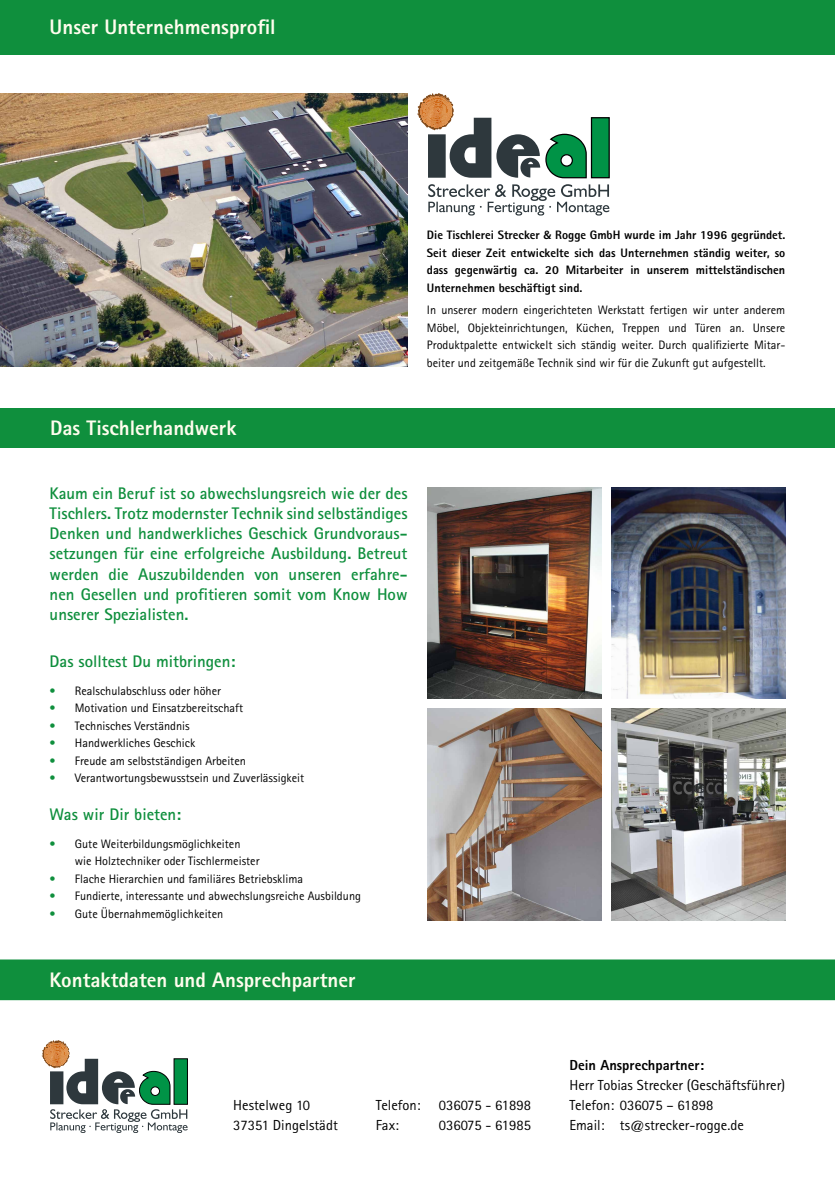
<style>
.page{position:relative;width:835px;height:1180px;background:#fff}
.page>*{position:absolute;margin:0;border:0;box-sizing:border-box;transform-origin:0 0}
.t1{font:800 21px "Rotis Sans Serif Pro";color:#fffdee}
.t2{font:700 16.8px/20.2px "Rotis Sans Serif Pro";color:#0f8f3d;text-align:justify}
.t3{font:14.56px/20px "Rotis Sans Serif Pro";color:#000}
.t4{font:800 14.56px "Rotis Sans Serif Pro";color:#000}
.t5{font:12.25px/17.5px "Rotis Sans Serif Pro";color:#000}
.t6{font:800 12.25px/17.5px "Rotis Sans Serif Pro";color:#000;text-align:justify}
.s1{font-family:"Myriad Pro";font-weight:600}
.s2{color:#0f8f3d}
</style>
<div class="page">
<div style="left:0;top:0;width:834px;height:54px;background:#0f8f3d"></div>
<div style="left:0;top:408px;width:834px;height:40px;background:#0f8f3d"></div>
<div style="left:0;top:960px;width:834px;height:40px;background:#0f8f3d"></div>
<div style="left:50px;top:960px;width:469px;height:39px;background:#0f8f3d"></div>
<img style="left:0;top:93px;width:407px;height:274px">
<img style="left:427px;top:487px;width:174px;height:212px">
<img style="left:427px;top:709px;width:174px;height:211px">
<img style="left:611px;top:709px;width:174px;height:211px">
<img style="left:611px;top:487px;width:174px;height:212px">
<div style="left:173px;top:1058px;width:15px;height:46px;background:#050806"></div>
<svg style="left:42px;top:1040px;width:145px;height:93px"></svg>
<svg style="left:417px;top:93px;width:192px;height:122px"></svg>
<h1 class="t1" style="left:50px;top:14px;width:227px">Unser Unternehmensprofil</h1>
<h1 class="t1" style="left:50px;top:415px;width:188px">Das Tischlerhandwerk</h1>
<p class="t6" style="left:427px;top:226px;width:360px">Die Tischlerei Strecker <span class="s1">&amp;</span> Rogge GmbH wurde im Jahr 1996 gegründet.<br>Seit dieser Zeit entwickelte sich das Unternehmen ständig weiter, so dass gegenwärtig ca. 20 Mitarbeiter in unserem mittelständischen Unternehmen beschäftigt sind.</p>
<p class="t5" style="left:427px;top:301px;width:360px;text-align:justify">In unserer modern eingerichteten Werkstatt fertigen wir unter anderem Möbel, Objekteinrichtungen, Küchen, Treppen und Türen an. Unsere Produktpalette entwickelt sich ständig weiter. Durch qualifizierte Mitar&shy;beiter und zeitgemäße Technik sind wir für die Zukunft gut aufgestellt.</p>
<p class="t2" style="left:50px;top:483px;width:359px">Kaum ein Beruf ist so abwechslungsreich wie der des Tischlers. Trotz modernster Technik sind selbständiges Denken und handwerkliches Geschick Grundvoraus&shy;setzungen für eine erfolgreiche Ausbildung. Betreut werden die Auszubildenden von unseren erfahre&shy;nen Gesellen und profitieren somit vom Know How unserer Spezialisten.</p>
<h2 class="t2" style="left:50px;top:651px;width:187px">Das solltest Du mitbringen:</h2>
<p class="t5" style="left:50px;top:682px;width:173px"><span class="s2">•</span> Realschulabschluss oder höher</p>
<p class="t5" style="left:50px;top:699px;width:195px"><span class="s2">•</span> Motivation und Einsatzbereitschaft</p>
<p class="t5" style="left:50px;top:717px;width:141px"><span class="s2">•</span> Technisches Verständnis</p>
<p class="t5" style="left:50px;top:734px;width:147px"><span class="s2">•</span> Handwerkliches Geschick</p>
<p class="t5" style="left:50px;top:752px;width:198px"><span class="s2">•</span> Freude am selbstständigen Arbeiten</p>
<p class="t5" style="left:50px;top:769px;width:256px"><span class="s2">•</span> Verantwortungsbewusstsein und Zuverlässigkeit</p>
<h2 class="t2" style="left:50px;top:804px;width:133px">Was wir Dir bieten:</h2>
<p class="t5" style="left:75px;top:834px;width:186px;text-indent:-25px"><span class="s2">•</span> Gute Weiterbildungsmöglichkeiten wie Holztechniker oder Tischlermeister</p>
<p class="t5" style="left:50px;top:869px;width:255px"><span class="s2">•</span> Flache Hierarchien und familiäres Betriebsklima</p>
<p class="t5" style="left:50px;top:887px;width:313px"><span class="s2">•</span> Fundierte, interessante und abwechslungsreiche Ausbildung</p>
<p class="t5" style="left:50px;top:905px;width:175px"><span class="s2">•</span> Gute Übernahmemöglichkeiten</p>
<h1 class="t1" style="left:50px;top:966px;width:307px">Kontaktdaten und Ansprechpartner</h1>
<p class="t3" style="left:233px;top:1095px;width:106px">Hestelweg 10<br>37351 Dingelstädt</p>
<p class="t3" style="left:376px;top:1095px;width:46px">Telefon:</p>
<p class="t3" style="left:439px;top:1095px;width:94px">036075 - 61898</p>
<p class="t3" style="left:376px;top:1115px;width:25px">Fax:</p>
<p class="t3" style="left:439px;top:1115px;width:94px">036075 - 61985</p>
<p class="t4" style="left:569px;top:1056px;width:136px">Dein Ansprechpartner:</p>
<p class="t3" style="left:569px;top:1075px;width:217px">Herr Tobias Strecker (Geschäftsführer)<br>Telefon: 036075 – 61898<br>Email: ts@strecker-rogge.de</p>
</div>
